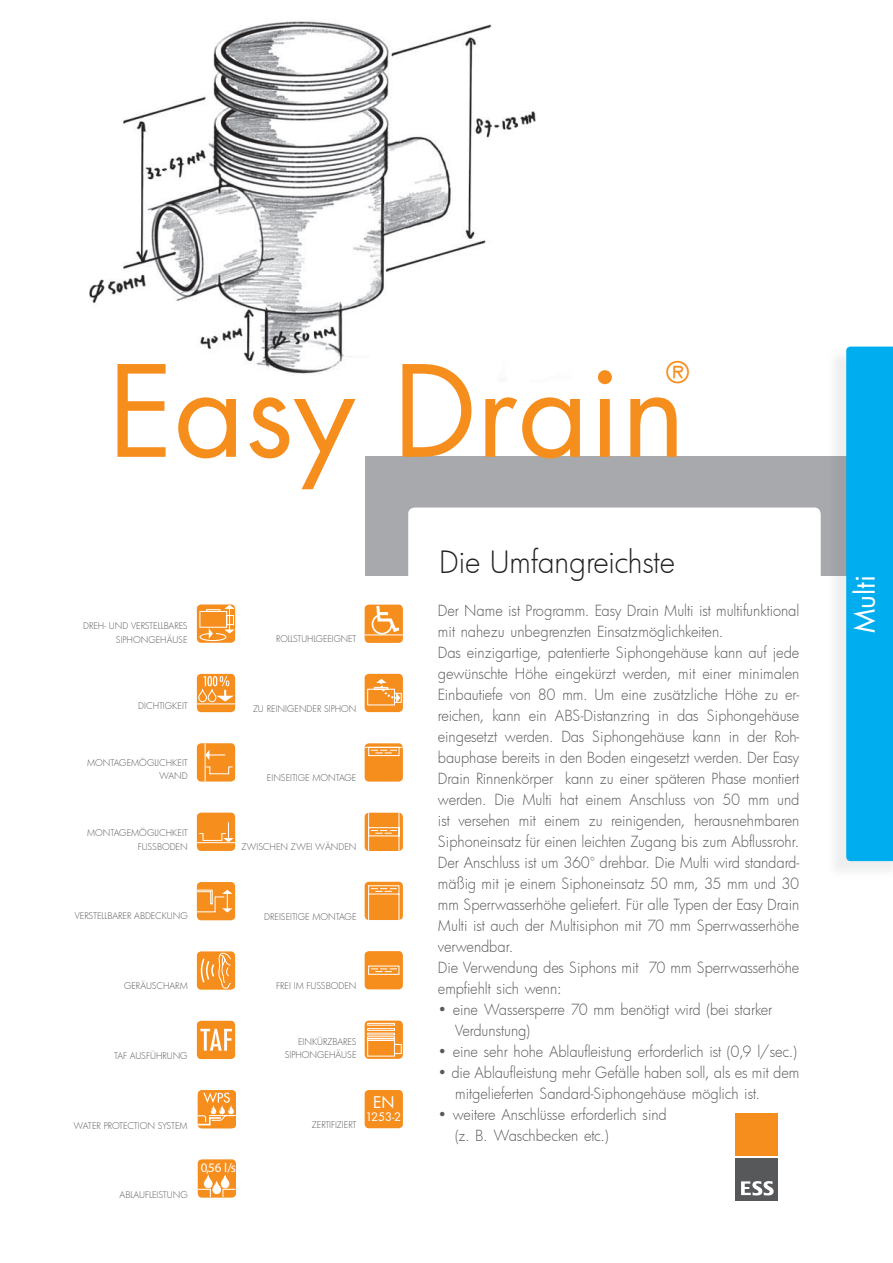
<style>
.page{position:relative;width:893px;height:1263px;background:#fff}
.page>*{position:absolute;margin:0;border:0;box-sizing:border-box;transform-origin:0 0}
.t1{font:123px "Futura Std";color:#f68e1e}
.t2{font:300 30px "Futura";letter-spacing:-.005em;color:#231f20}
.t3{font:28.95px "Futura Std";color:#f68e1e}
.t4{font:27px "Futura Std";color:#fff}
.t5{font:15.75px "Futura";color:#fff}
.t6{font:300 15px/21px "Futura";letter-spacing:-.005em;color:#57585a}
.t7{font:condensed 13.05px "Futura";color:#fff}
.t8{font:11.4px "Futura";color:#fff}
.t9{font:300 9px/13.5px "Futura";color:#57585a;text-align:right}
.t10{font:300 9px "Futura";letter-spacing:-.025em;color:#57585a}
</style>
<div class="page">
<div style="left:366px;top:456px;width:527px;height:120px;background:#a8a9ad"></div>
<div style="left:408px;top:507px;width:413px;height:81px;background:#fff;border-radius:6px"></div>
<img style="left:89px;top:21px;width:447px;height:353px">
<div style="left:197px;top:604px;width:38px;height:39px;background:#f68e1e;border-radius:4px"></div>
<svg style="left:199px;top:605px;width:36px;height:37px"></svg>
<div style="left:365px;top:743px;width:38px;height:39px;background:#f68e1e;border-radius:4px"></div>
<svg style="left:365px;top:746px;width:38px;height:10px"></svg>
<div style="left:365px;top:674px;width:38px;height:38px;background:#f68e1e;border-radius:4px"></div>
<svg style="left:367px;top:679px;width:35px;height:27px"></svg>
<div style="left:365px;top:605px;width:38px;height:38px;background:#f68e1e;border-radius:4px"></div>
<hr style="left:365px;top:634px;width:38px;height:1px;background:#fff">
<svg style="left:371px;top:605px;width:32px;height:30px"></svg>
<div style="left:197px;top:674px;width:38px;height:38px;background:#f68e1e;border-radius:4px"></div>
<hr style="left:197px;top:703px;width:38px;height:1px;background:#fff">
<svg style="left:198px;top:676px;width:36px;height:26px"></svg>
<div style="left:365px;top:813px;width:38px;height:38px;background:#f68e1e;border-radius:4px"></div>
<svg style="left:368px;top:813px;width:32px;height:38px"></svg>
<div style="left:365px;top:1020px;width:38px;height:39px;background:#f68e1e;border-radius:4px"></div>
<svg style="left:367px;top:1022px;width:35px;height:35px"></svg>
<div style="left:197px;top:743px;width:38px;height:38px;background:#f68e1e;border-radius:4px"></div>
<svg style="left:204px;top:743px;width:29px;height:38px"></svg>
<div style="left:365px;top:882px;width:38px;height:38px;background:#f68e1e;border-radius:4px"></div>
<svg style="left:368px;top:885px;width:32px;height:35px"></svg>
<div style="left:365px;top:1090px;width:38px;height:38px;background:#f68e1e;border-radius:4px"></div>
<div style="left:197px;top:813px;width:38px;height:38px;background:#f68e1e;border-radius:4px"></div>
<svg style="left:199px;top:822px;width:35px;height:20px"></svg>
<hr style="left:197px;top:842px;width:38px;height:1px;background:#fff">
<div style="left:365px;top:951px;width:38px;height:38px;background:#f68e1e;border-radius:4px"></div>
<svg style="left:368px;top:965px;width:32px;height:10px"></svg>
<div style="left:197px;top:882px;width:38px;height:38px;background:#f68e1e;border-radius:4px"></div>
<svg style="left:197px;top:889px;width:36px;height:24px"></svg>
<div style="left:197px;top:951px;width:38px;height:39px;background:#f68e1e;border-radius:4px"></div>
<svg style="left:200px;top:952px;width:31px;height:37px"></svg>
<div style="left:197px;top:1021px;width:38px;height:38px;background:#f68e1e;border-radius:4px"></div>
<svg style="left:200px;top:1029px;width:32px;height:22px"></svg>
<svg style="left:198px;top:1090px;width:38px;height:38px"></svg>
<div style="left:198px;top:1159px;width:38px;height:38px;background:#f68e1e;border-radius:4px"></div>
<svg style="left:198px;top:1174px;width:38px;height:23px"></svg>
<div style="left:846px;top:347px;width:47px;height:514px;background:#00aeef"></div>
<div style="left:736px;top:1158px;width:42px;height:42px;background:#57585a"></div>
<svg style="left:741px;top:1181px;width:33px;height:14px"></svg>
<div style="left:736px;top:1113px;width:42px;height:42px;background:#f68e1e"></div>
<h3 class="t3" style="left:666px;top:354px;width:25px">®</h3>
<h1 class="t1" style="left:108px;top:333px;width:579px">Easy Drain</h1>
<p class="t9" style="left:83px;top:619px;width:106px">DREH- UND VERSTELLBARES<br>SIPHONGEHÄUSE</p>
<p class="t9" style="left:138px;top:698px;width:51px">DICHTIGKEIT</p>
<p class="t9" style="left:87px;top:755px;width:102px">MONTAGEMÖGLICHKEIT<br>WAND</p>
<p class="t9" style="left:87px;top:826px;width:102px">MONTAGEMÖGLICHKEIT<br>FUSSBODEN</p>
<p class="t9" style="left:276px;top:632px;width:82px">ROLLSTUHLGEEIGNET</p>
<p class="t9" style="left:253px;top:701px;width:105px">ZU REINIGENDER SIPHON</p>
<p class="t9" style="left:267px;top:771px;width:91px">EINSEITIGE MONTAGE</p>
<p class="t9" style="left:242px;top:840px;width:117px">ZWISCHEN ZWEI WÄNDEN</p>
<p class="t9" style="left:75px;top:908px;width:114px">VERSTELLBARER ABDECKUNG</p>
<p class="t9" style="left:124px;top:979px;width:65px">GERÄUSCHARM</p>
<p class="t9" style="left:114px;top:1048px;width:75px">TAF AUSFÜHRUNG</p>
<p class="t10" style="left:74px;top:1120px;width:116px">WATER PROTECTION SYSTEM</p>
<p class="t9" style="left:120px;top:1188px;width:70px">ABLAUFLEISTUNG</p>
<p class="t7" style="left:201px;top:1159px;width:37px">0,56 l/s</p>
<p class="t9" style="left:264px;top:909px;width:94px">DREISEITIGE MONTAGE</p>
<p class="t9" style="left:276px;top:979px;width:82px">FREI IM FUSSBODEN</p>
<p class="t9" style="left:285px;top:1034px;width:73px">EINKÜRZBARES<br>SIPHONGEHÄUSE</p>
<p class="t9" style="left:312px;top:1117px;width:46px">ZERTIFIZIERT</p>
<p class="t5" style="left:373px;top:1091px;width:23px">EN</p>
<p class="t8" style="left:365px;top:1109px;width:37px">1253-2</p>
<h2 class="t2" style="left:439px;top:542px;width:237px">Die Umfangreichste</h2>
<p class="t6" style="left:438px;top:600px;width:363px">Der Name ist Programm. Easy Drain Multi ist multifunktional mit nahezu unbegrenzten Einsatzmöglichkeiten.<br>Das einzigartige, patentierte Siphongehäuse kann auf jede gewünschte Höhe eingekürzt werden, mit einer minimalen Einbautiefe von 80 mm. Um eine zusätzliche Höhe zu er&shy;reichen, kann ein ABS-Distanzring in das Siphongehäuse eingesetzt werden. Das Siphongehäuse kann in der Roh&shy;bauphase bereits in den Boden eingesetzt werden. Der Easy Drain Rinnenkörper kann zu einer späteren Phase montiert werden. Die Multi hat einem Anschluss von 50 mm und ist versehen mit einem zu reinigenden, herausnehmbaren Siphoneinsatz für einen leichten Zugang bis zum Abflussrohr.<br>Der Anschluss ist um 360˚ drehbar. Die Multi wird standard&shy;mäßig mit je einem Siphoneinsatz 50 mm, 35 mm und 30 mm Sperrwasserhöhe geliefert. Für alle Typen der Easy Drain Multi ist auch der Multisiphon mit 70 mm Sperrwasserhöhe verwendbar.<br>Die Verwendung des Siphons mit 70 mm Sperrwasserhöhe empfiehlt sich wenn:</p>
<p class="t6" style="left:455px;top:999px;width:319px;text-indent:-17px">• eine Wassersperre 70 mm benötigt wird (bei starker<br>Verdunstung)</p>
<p class="t6" style="left:438px;top:1041px;width:360px">• eine sehr hohe Ablaufleistung erforderlich ist (0,9 l/sec.)</p>
<p class="t6" style="left:455px;top:1062px;width:346px;text-indent:-17px">• die Ablaufleistung mehr Gefälle haben soll, als es mit dem mitgelieferten Sandard-Siphongehäuse möglich ist.</p>
<p class="t6" style="left:455px;top:1104px;width:213px;text-indent:-17px">• weitere Anschlüsse erforderlich sind (z. B. Waschbecken etc.)</p>
<h3 class="t4" style="left:848px;top:633px;width:59px;rotate:-90deg">Multi</h3>
</div>
